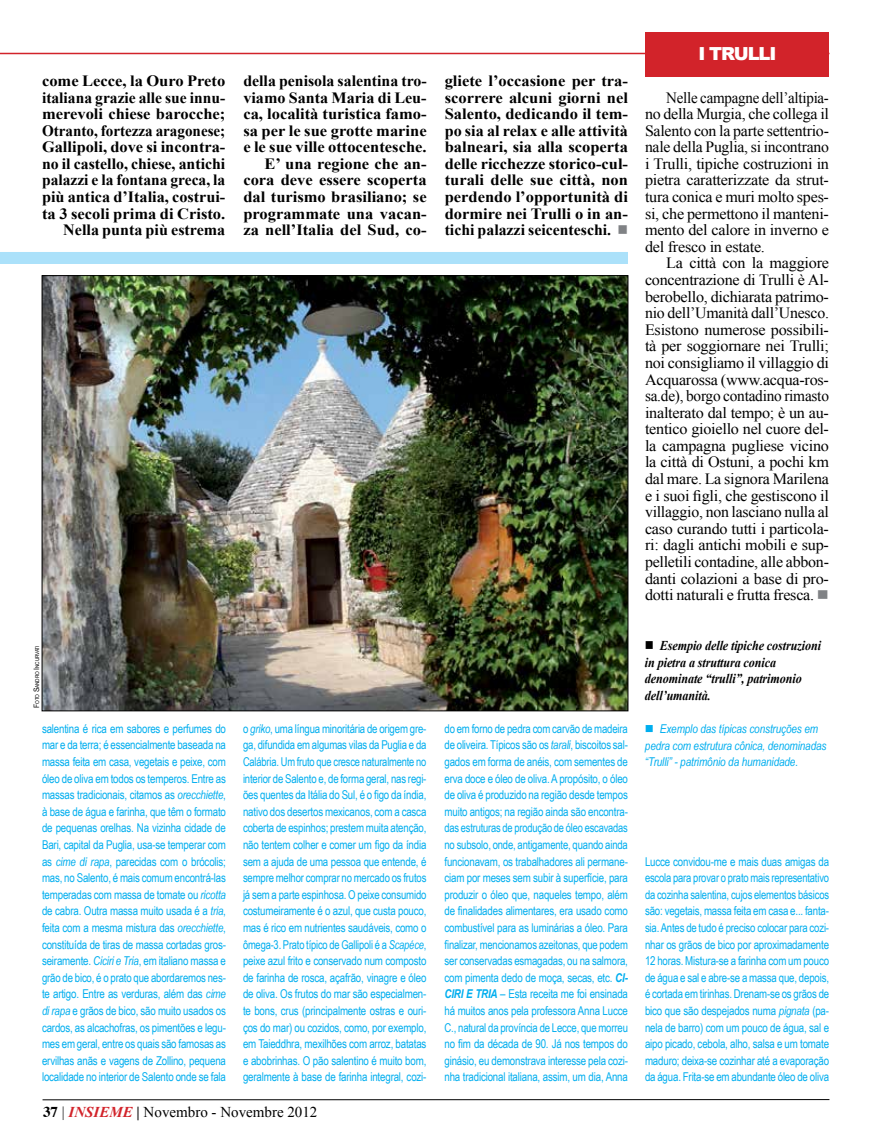
<style>
.page{position:relative;width:872px;height:1140px;background:#fff}
.page>*{position:absolute;margin:0;border:0;box-sizing:border-box;transform-origin:0 0}
.t1{font:900 18px "Arial";letter-spacing:-.06em;color:#fff}
.t2{font:15.6px/16.6px "Times New Roman";letter-spacing:-.015em;color:#000;text-align:justify}
.t3{font:700 15.6px/16.6px "Times New Roman";color:#000;text-align:right;scale:1.05 1}
.t4{font:15.6px/16.6px "Times New Roman";letter-spacing:-.015em;color:#000;text-align:justify;scale:.95 1}
.t5{font:700 15.6px/16.6px "Times New Roman";color:#000;text-align:right}
.t6{font:15px "Times New Roman";color:#000}
.t7{font:italic 700 13.5px/16.6px "Times New Roman";letter-spacing:-.01em;color:#000;scale:.9 1}
.t8{font:12.15px/16.6px "Arial Narrow";letter-spacing:-.015em;color:#00aeef;text-align:justify}
.t9{font:12.15px/16.6px "Arial Narrow";letter-spacing:-.015em;color:#00aeef;text-align:justify;scale:.96 1}
.t10{font:italic 12.15px/16.6px "Arial Narrow";letter-spacing:-.01em;color:#00aeef}
.t11{font:5.25px "Arial";letter-spacing:-.035em;color:#000;scale:.91 1}
.s1{color:#808285}
.s2{font-size:7.5px}
.s3{font-style:italic}
.s4{font-weight:700;font-style:italic}
.s5{font-family:"Times";font-weight:700}
.s6{font-weight:700;font-style:italic;color:#d2232a}
</style>
<div class="page">
<hr style="left:43px;top:1099px;width:786px;height:1px;background:#000">
<hr style="left:0;top:53px;width:829px;height:1px;background:#d2232a">
<div style="left:645px;top:32px;width:184px;height:44px;background:#d2232a"></div>
<img style="left:44px;top:277px;width:582px;height:432px">
<div style="left:0;top:252px;width:628px;height:12px;background:#abe1fa"></div>
<p class="t3" style="left:42px;top:72px;width:176px">come Lecce, la Ouro Preto italiana grazie alle sue innu&shy;merevoli chiese barocche;<br>Otranto, fortezza aragonese;<br>Gallipoli, dove si incontra&shy;no il castello, chiese, antichi palazzi e la fontana greca, la più antica d’Italia, costrui&shy;ta 3 secoli prima di Cristo.<br>Nella punta più estrema</p>
<p class="t5" style="left:243px;top:72px;width:185px">della penisola salentina tro&shy;viamo Santa Maria di Leu&shy;ca, località turistica famo&shy;sa per le sue grotte marine e le sue ville ottocentesche.<br>E’ una regione che an&shy;cora deve essere scoperta dal turismo brasiliano; se programmate una vacan&shy;za nell’Italia del Sud, co-</p>
<p class="t3" style="left:445px;top:72px;width:176px;text-align:justify">gliete l’occasione per tra&shy;scorrere alcuni giorni nel Salento, dedicando il tem&shy;po sia al relax e alle attività balneari, sia alla scoperta delle ricchezze storico-cul&shy;turali delle sue città, non perdendo l’opportunità di dormire nei Trulli o in an&shy;tichi palazzi seicenteschi. <span class="s1">■</span></p>
<p class="t11" style="left:34px;top:707px;width:70px;rotate:-90deg"><span class="s2">F</span>oto <span class="s2">S</span>andro <span class="s2">I</span> ncu rvati</p>
<p class="t8" style="left:42px;top:720px;width:185px">salentina é rica em sabores e perfumes do mar e da terra; é essencialmente baseada na massa feita em casa, vegetais e peixe, com óleo de oliva em todos os temperos. Entre as massas tradicionais, citamos as <span class="s3">orecchiette</span>, à base de água e farinha, que têm o formato de pequenas orelhas. Na vizinha cidade de Bari, capital da Puglia, usa-se temperar com as <span class="s3">cime di rapa</span>, parecidas com o brócolis; mas, no Salento, é mais comum encontrá-las temperadas com massa de tomate ou <span class="s3">ricotta </span>de cabra. Outra massa muito usada é a <span class="s3">tria</span>, feita com a mesma mistura das <span class="s3">orecchiette</span>, constituída de tiras de massa cortadas gros&shy;seiramente. <span class="s3">Ciciri e Tria</span>, em italiano massa e grão de bico, é o prato que abordaremos nes&shy;te artigo. Entre as verduras, além das <span class="s3">cime di rapa</span> e grãos de bico, são muito usados os cardos, as alcachofras, os pimentões e legu&shy;mes em geral, entre os quais são famosas as ervilhas anãs e vagens de Zollino, pequena localidade no interior de Salento onde se fala</p>
<p class="t8" style="left:243px;top:720px;width:185px">o <span class="s3">griko</span>, uma língua minoritária de origem gre&shy;ga, difundida em algumas vilas da Puglia e da Calábria. Um fruto que cresce naturalmente no interior de Salento e, de forma geral, nas regi&shy;ões quentes da Itália do Sul, é o figo da índia, nativo dos desertos mexicanos, com a casca coberta de espinhos; prestem muita atenção, não tentem colher e comer um figo da índia sem a ajuda de uma pessoa que entende, é sempre melhor comprar no mercado os frutos já sem a parte espinhosa. O peixe consumido costumeiramente é o azul, que custa pouco, mas é rico em nutrientes saudáveis, como o ômega-3. Prato típico de Gallipoli é a <span class="s3">Scapéce</span>, peixe azul frito e conservado num composto de farinha de rosca, açafrão, vinagre e óleo de oliva. Os frutos do mar são especialmen&shy;te bons, crus (principalmente ostras e ouri&shy;ços do mar) ou cozidos, como, por exemplo, em Taieddhra, mexilhões com arroz, batatas e abobrinhas. O pão salentino é muito bom, geralmente à base de farinha integral, cozi-</p>
<p class="t9" style="left:444px;top:720px;width:193px">do em forno de pedra com carvão de madeira de oliveira. Típicos são os <span class="s3">tarali</span>, biscoitos sal&shy;gados em forma de anéis, com sementes de erva doce e óleo de oliva. A propósito, o óleo de oliva é produzido na região desde tempos muito antigos; na região ainda são encontra&shy;das estruturas de produção de óleo escavadas no subsolo, onde, antigamente, quando ainda funcionavam, os trabalhadores ali permane&shy;ciam por meses sem subir à superfície, para produzir o óleo que, naqueles tempo, além de finalidades alimentares, era usado como combustível para as luminárias a óleo. Para finalizar, mencionamos azeitonas, que podem ser conservadas esmagadas, ou na salmora, com pimenta dedo de moça, secas, etc. <span class="s4">CI-CIRI E TRIA</span> – Esta receita me foi ensinada há muitos anos pela professora Anna Lucce C., natural da província de Lecce, que morreu no fim da década de 90. Já nos tempos do ginásio, eu demonstrava interesse pela cozi&shy;nha tradicional italiana, assim, um dia, Anna</p>
<p class="t6" style="left:43px;top:1102px;width:276px"><span class="s5">37</span> | <span class="s6">INSIEME</span> <span class="s4">|</span> Novembro - Novembre 2012</p>
<h1 class="t1" style="left:698px;top:44px;width:80px">I TRULLI</h1>
<p class="t4" style="left:645px;top:89px;width:195px;text-indent:21px">Nelle campagne dell’altipia&shy;no della Murgia, che collega il Salento con la parte settentrio&shy;nale della Puglia, si incontrano i Trulli, tipiche costruzioni in pietra caratterizzate da strut&shy;tura conica e muri molto spes&shy;si, che permettono il manteni&shy;mento del calore in inverno e del fresco in estate.</p>
<p class="t2" style="left:645px;top:255px;width:185px;text-indent:21px">La città con la maggiore concentrazione di Trulli è Al&shy;berobello, dichiarata patrimo&shy;nio dell’Umanità dall’Unesco.<br>Esistono numerose possibili&shy;tà per soggiornare nei Trulli; noi consigliamo il villaggio di Acquarossa (www.acqua-ros&shy;sa.de), borgo contadino rimasto inalterato dal tempo; è un au&shy;tentico gioiello nel cuore del&shy;la campagna pugliese vicino la città di Ostuni, a pochi km dal mare. La signora Marilena e i suoi figli, che gestiscono il villaggio, non lasciano nulla al caso curando tutti i particola&shy;ri: dagli antichi mobili e sup&shy;pelletili contadine, alle abbon&shy;danti colazioni a base di pro&shy;dotti naturali e frutta fresca. <span class="s1">■</span></p>
<p class="t7" style="left:645px;top:636px;width:197px;text-indent:15px">Esempio delle tipiche costruzioni in pietra a struttura conica denominate “trulli”, patrimonio dell’umanità.</p>
<p class="t10" style="left:645px;top:720px;width:183px;text-indent:15px">Exemplo das típicas construções em pedra com estrutura cônica, denominadas “Trulli” - patrimônio da humanidade.</p>
<p class="t8" style="left:645px;top:852px;width:186px">Lucce convidou-me e mais duas amigas da escola para provar o prato mais representativo da cozinha salentina, cujos elementos básicos são: vegetais, massa feita em casa e... fanta&shy;sia. Antes de tudo é preciso colocar para cozi&shy;nhar os grãos de bico por aproximadamente 12 horas. Mistura-se a farinha com um pouco de água e sal e abre-se a massa que, depois, é cortada em tirinhas. Drenam-se os grãos de bico que são despejados numa <span class="s3">pignata</span> (pa&shy;nela de barro) com um pouco de água, sal e aipo picado, cebola, alho, salsa e um tomate maduro; deixa-se cozinhar até a evaporação da água. Frita-se em abundante óleo de oliva</p>
</div>
